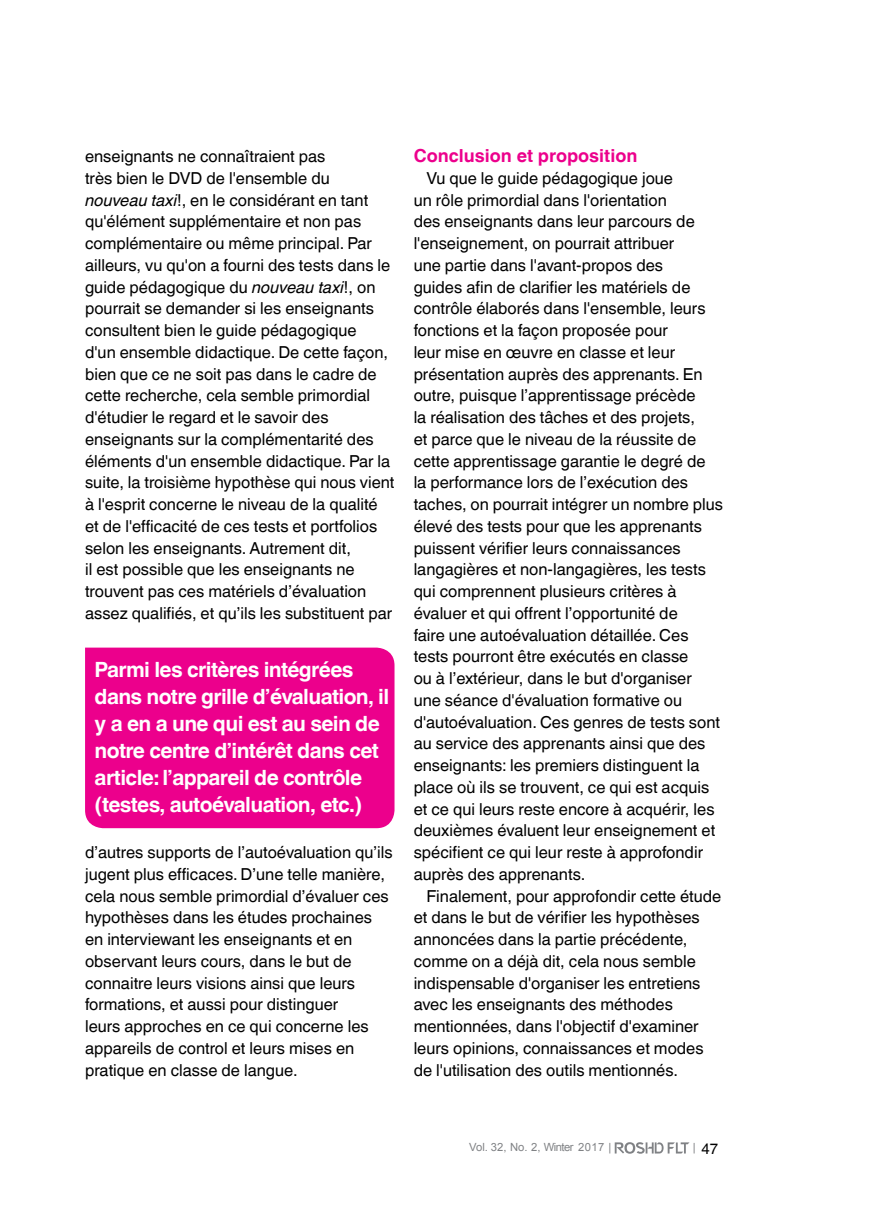
<style>
.page{position:relative;width:872px;height:1212px;background:#fff}
.page>*{position:absolute;margin:0;border:0;box-sizing:border-box;transform-origin:0 0}
.زير_رفرنس{font:700 21px/27px "Helvetica World";letter-spacing:-.03em;color:#fff}
.سوتيتر_لاتين{font:700 18px "Helvetica World";color:#ec008c}
.متن_لاتين{font:16.5px/21.8px "Helvetica World";color:#000}
.t1{font:15px "Helvetica World";color:#000}
.t2{font:11.25px "Arial";letter-spacing:-.02em;color:#808285}
.s1{font-style:italic}
</style>
<div class="page">
<div style="left:85px;top:648px;width:309px;height:180px;background:#ec008c"></div>
<svg style="left:614px;top:1142px;width:75px;height:12px"></svg>
<p class="متن_لاتين" style="left:85px;top:145px;width:311px">enseignants ne connaîtraient pas<br>très bien le DVD de l'ensemble du <span class="s1">nouveau taxi</span>!, en le considérant en tant qu'élément supplémentaire et non pas complémentaire ou même principal. Par ailleurs, vu qu'on a fourni des tests dans le guide pédagogique du <span class="s1">nouveau taxi</span>!, on pourrait se demander si les enseignants consultent bien le guide pédagogique<br>d'un ensemble didactique. De cette façon, bien que ce ne soit pas dans le cadre de cette recherche, cela semble primordial d'étudier le regard et le savoir des enseignants sur la complémentarité des éléments d'un ensemble didactique. Par la suite, la troisième hypothèse qui nous vient à l'esprit concerne le niveau de la qualité et de l'efficacité de ces tests et portfolios selon les enseignants. Autrement dit,<br>il est possible que les enseignants ne trouvent pas ces matériels d’évaluation assez qualifiés, et qu’ils les substituent par</p>
<p class="سوتيتر_لاتين" style="left:414px;top:145px;width:225px">Conclusion et proposition</p>
<p class="متن_لاتين" style="left:414px;top:167px;width:311px;text-indent:13px">Vu que le guide pédagogique joue<br>un rôle primordial dans l'orientation<br>des enseignants dans leur parcours de l'enseignement, on pourrait attribuer<br>une partie dans l'avant-propos des<br>guides afin de clarifier les matériels de contrôle élaborés dans l'ensemble, leurs fonctions et la façon proposée pour<br>leur mise en œuvre en classe et leur présentation auprès des apprenants. En outre, puisque l’apprentissage précède<br>la réalisation des tâches et des projets,<br>et parce que le niveau de la réussite de cette apprentissage garantie le degré de<br>la performance lors de l’exécution des taches, on pourrait intégrer un nombre plus élevé des tests pour que les apprenants puissent vérifier leurs connaissances langagières et non-langagières, les tests qui comprennent plusieurs critères à évaluer et qui offrent l’opportunité de<br>faire une autoévaluation détaillée. Ces tests pourront être exécutés en classe<br>ou à l’extérieur, dans le but d'organiser une séance d'évaluation formative ou d'autoévaluation. Ces genres de tests sont au service des apprenants ainsi que des enseignants: les premiers distinguent la place où ils se trouvent, ce qui est acquis et ce qui leurs reste encore à acquérir, les deuxièmes évaluent leur enseignement et spécifient ce qui leur reste à approfondir auprès des apprenants.</p>
<p class="متن_لاتين" style="left:414px;top:885px;width:309px;text-indent:13px">Finalement, pour approfondir cette étude et dans le but de vérifier les hypothèses annoncées dans la partie précédente, comme on a déjà dit, cela nous semble indispensable d'organiser les entretiens avec les enseignants des méthodes mentionnées, dans l'objectif d'examiner leurs opinions, connaissances et modes de l'utilisation des outils mentionnés.</p>
<p class="زير_رفرنس" style="left:95px;top:656px;width:296px">Parmi les critères intégrées dans notre grille d’évaluation, il y a en a une qui est au sein de notre centre d’intérêt dans cet article: l’appareil de contrôle (testes, autoévaluation, etc.)</p>
<p class="متن_لاتين" style="left:85px;top:841px;width:309px">d’autres supports de l’autoévaluation qu’ils jugent plus efficaces. D’une telle manière, cela nous semble primordial d’évaluer ces hypothèses dans les études prochaines en interviewant les enseignants et en observant leurs cours, dans le but de connaitre leurs visions ainsi que leurs formations, et aussi pour distinguer<br>leurs approches en ce qui concerne les appareils de control et leurs mises en pratique en classe de langue.</p>
<p class="t2" style="left:469px;top:1139px;width:144px">Vol. 32, No. 2, Winter 2017 |</p>
<p class="t2" style="left:693px;top:1139px;width:4px">|</p>
<p class="t1" style="left:701px;top:1139px;width:18px">47</p>
</div>
